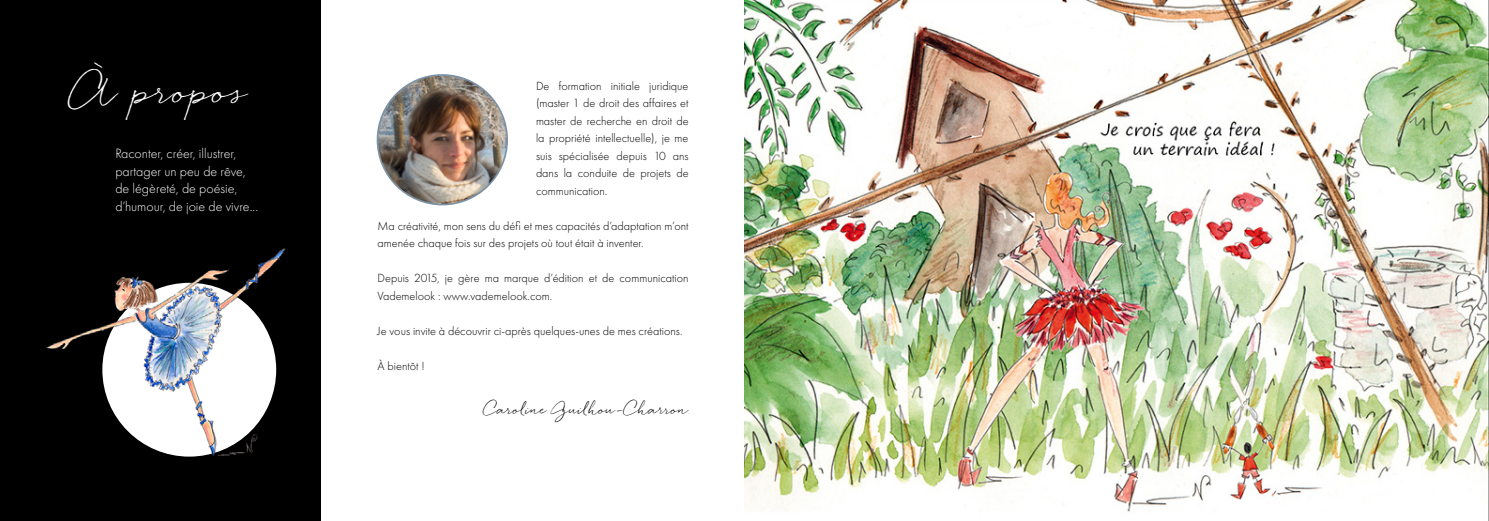
<style>
.page{position:relative;width:1489px;height:521px;background:#fff}
.page>*{position:absolute;margin:0;border:0;box-sizing:border-box;transform-origin:0 0}
.t1{font:35px "Quickpen";letter-spacing:.03em;color:#fff}
.t2{font:300 14px/17.5px "Futura PT";color:#fff}
.t3{font:14px "Quickpen";color:#000}
.t4{font:300 12.25px/17.5px "Futura PT";color:#000}
</style>
<div class="page">
<img style="left:377px;top:75px;width:130px;height:130px;border-radius:65px">
<div style="left:0;top:0;width:321px;height:521px;background:#000"></div>
<img style="left:744px;top:0;width:744px;height:512px">
<img style="left:46px;top:248px;width:240px;height:209px">
<h1 class="t1" style="left:72px;top:71px;width:177px">À propos</h1>
<p class="t2" style="left:115px;top:145px;width:144px">Raconter, créer, illustrer, partager un peu de rêve, de légèreté, de poésie, d’humour, de joie de vivre...</p>
<p class="t4" style="left:536px;top:77px;width:154px;text-align:justify">De formation initiale juridique (master 1 de droit des affaires et master de recherche en droit de la propriété intellectuelle), je me suis spécialisée depuis 10 ans dans la conduite de projets de communication.</p>
<p class="t4" style="left:377px;top:217px;width:312px">Ma créativité, mon sens du défi et mes capacités d’adaptation m’ont amenée chaque fois sur des projets où tout était à inventer.</p>
<p class="t4" style="left:377px;top:270px;width:312px">Depuis 2015, je gère ma marque d’édition et de communication<br>Vademelook : www.vademelook.com.</p>
<p class="t4" style="left:377px;top:322px;width:306px">Je vous invite à découvrir ci-après quelques-unes de mes créations.</p>
<p class="t4" style="left:377px;top:357px;width:49px">À bientôt !</p>
<p class="t3" style="left:484px;top:401px;width:205px">Caroline Guilhou-Charron</p>
</div>
